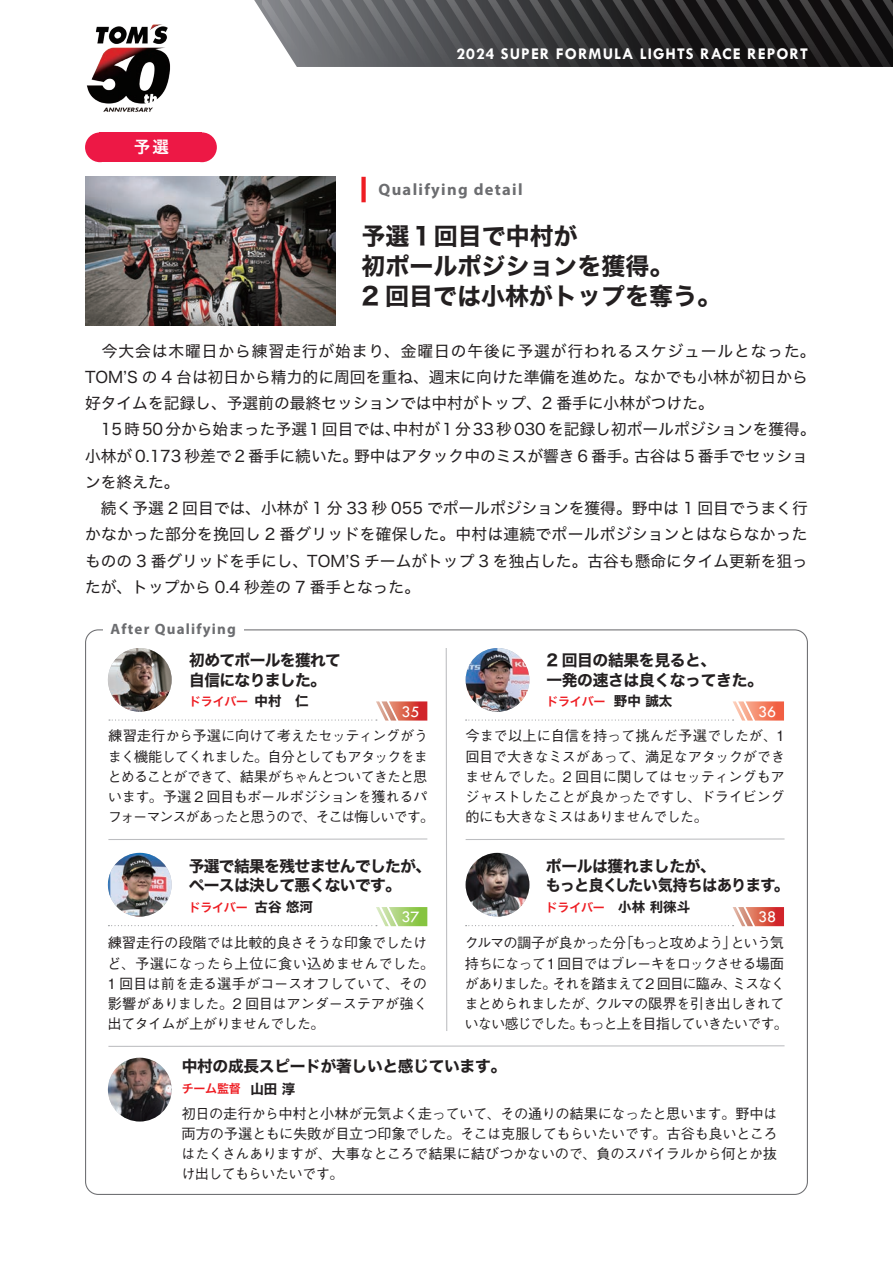
<style>
.page{position:relative;width:893px;height:1263px;background:#fff}
.page>*{position:absolute;margin:0;border:0;box-sizing:border-box;transform-origin:0 0}
.t1{font:24px/30px "Hiragino Sans W7";color:#231f20}
.t2{font:700 16.5px "Tw Cen";letter-spacing:.06em;color:#fff}
.t3{font:700 16.5px "Myriad Pro";letter-spacing:.08em;color:#6c6d70}
.t4{font:16.5px "Tw Cen";letter-spacing:-.02em;color:#fff}
.t5{font:16.5px "Hiragino Sans W6";color:#fff}
.t6{font:15.75px/26.2px "Hiragino Sans W4";color:#231f20}
.t7{font:15.75px/19.5px "Hiragino Sans W7";letter-spacing:-.02em;color:#231f20}
.t8{font:15.75px/19.5px "Hiragino Sans W7";letter-spacing:-.04em;color:#231f20}
.t9{font:15.75px "Hiragino Sans W4";letter-spacing:.06em;color:#231f20}
.t10{font:700 15px "Myriad Pro";letter-spacing:.08em;color:#6c6d70}
.t11{font:500 14.25px/20.2px "Gothic BBB Pro";letter-spacing:-.05em;color:#231f20;text-align:justify}
.t12{font:500 14.25px/20.2px "Gothic BBB Pro";letter-spacing:-.02em;color:#231f20}
.t13{font:500 14.25px/20.2px "Gothic BBB Pro";letter-spacing:-.08em;color:#231f20}
.t14{font:500 14.25px "Gothic BBB Pro";letter-spacing:-.085em;color:#231f20}
.t15{font:13.5px "Hiragino Sans W7";color:#231f20}
.t16{font:12px "Hiragino Sans W6";letter-spacing:-.02em;color:#ee1d23}
</style>
<div class="page">
<img style="left:262px;top:0;width:631px;height:67px">
<img style="left:86px;top:24px;width:85px;height:88px">
<div style="left:361px;top:177px;width:5px;height:25px;background:#ee1d23"></div>
<svg style="left:445px;top:648px;width:3px;height:383px"></svg>
<svg style="left:465px;top:838px;width:320px;height:2px"></svg>
<svg style="left:108px;top:838px;width:320px;height:2px"></svg>
<svg style="left:108px;top:1045px;width:677px;height:2px"></svg>
<img style="left:85px;top:177px;width:251px;height:149px">
<div style="left:100px;top:132px;width:102px;height:30px;background:#ed1845"></div>
<div style="left:85px;top:132px;width:30px;height:30px;background:#ed1845;border-radius:50%"></div>
<div style="left:187px;top:132px;width:30px;height:30px;background:#ed1845;border-radius:50%"></div>
<svg style="left:109px;top:701px;width:318px;height:19px"></svg>
<svg style="left:108px;top:907px;width:319px;height:19px"></svg>
<svg style="left:466px;top:907px;width:318px;height:19px"></svg>
<svg style="left:466px;top:701px;width:318px;height:19px"></svg>
<img style="left:108px;top:1058px;width:64px;height:63px;border-radius:32px">
<img style="left:108px;top:648px;width:64px;height:64px;border-radius:32px">
<img style="left:466px;top:648px;width:63px;height:64px;border-radius:32px">
<img style="left:108px;top:853px;width:64px;height:64px;border-radius:32px">
<img style="left:466px;top:853px;width:63px;height:64px;border-radius:32px">
<p class="t5" style="left:134px;top:132px;width:37px">予選</p>
<p class="t2" style="left:457px;top:44px;width:353px">2024 SUPER FORMULA LIGHTS RACE REPORT</p>
<p class="t3" style="left:378px;top:179px;width:146px">Qualifying detail</p>
<h1 class="t1" style="left:361px;top:222px;width:361px">予選1回目で中村が<br>初ポールポジションを獲得。<br>2 回目では小林がトップを奪う。</h1>
<p class="t9" style="left:85px;top:336px;width:732px">　今大会は木曜日から練習走行が始まり、金曜日の午後に予選が行われるスケジュールとなった。</p>
<p class="t6" style="left:85px;top:363px;width:724px">TOM S’ の 4 台は初日から精力的に周回を重ね、週末に向けた準備を進めた。なかでも小林が初日から</p>
<p class="t6" style="left:85px;top:389px;width:630px">好タイムを記録し、予選前の最終セッションでは中村がトップ、2 番手に小林がつけた。</p>
<p class="t6" style="left:393px;top:415px;width:424px">中村が1分33秒030を記録し初ポールポジションを獲得。</p>
<p class="t6" style="left:85px;top:415px;width:317px">　15時50分から始まった予選1回目では、</p>
<p class="t6" style="left:85px;top:441px;width:724px">小林が 0.173 秒差で 2 番手に続いた。<br>ンを終えた。<br>　続く予選 2 回目では、小林が 1 分 33 秒 055 でポールポジションを獲得。野中は 1 回目でうまく行かなかった部分を挽回し 2 番グリッドを確保した。中村は連続でポールポジションとはならなかったものの 3 番グリッドを手にし、TOM S’ チームがトップ 3 を独占した。古谷も懸命にタイム更新を狙ったが、トップから 0.4 秒差の 7 番手となった。</p>
<p class="t6" style="left:354px;top:441px;width:286px">野中はアタック中のミスが響き 6 番手。</p>
<p class="t6" style="left:634px;top:441px;width:175px">古谷は 5 番手でセッショ</p>
<p class="t10" style="left:111px;top:620px;width:127px">After Qualifying</p>
<p class="t8" style="left:189px;top:651px;width:153px">初めてポールを獲れて自信になりました。</p>
<p class="t15" style="left:255px;top:691px;width:55px">中村　仁</p>
<p class="t16" style="left:189px;top:690px;width:61px">ドライバー</p>
<p class="t4" style="left:402px;top:702px;width:19px">35</p>
<p class="t7" style="left:546px;top:651px;width:218px">2 回目の結果を見ると、<br>一発の速さは良くなってきた。</p>
<p class="t15" style="left:614px;top:691px;width:60px">野中誠太</p>
<p class="t16" style="left:546px;top:690px;width:61px">ドライバー</p>
<p class="t4" style="left:758px;top:702px;width:19px">36</p>
<p class="t11" style="left:108px;top:724px;width:328px;text-align:left">練習走行から予選に向けて考えたセッティングがうまく機能してくれました。自分としてもアタックをまとめることができて、結果がちゃんとついてきたと思います。予選 2 回目もポールポジションを獲れるパフォーマンスがあったと思うので、そこは悔しいです。</p>
<p class="t11" style="left:465px;top:724px;width:322px">今まで以上に自信を持って挑んだ予選でしたが、1回目で大きなミスがあって、満足なアタックができませんでした。2 回目に関してはセッティングもアジャストしたことが良かったですし、ドライビング的にも大きなミスはありませんでした。</p>
<p class="t8" style="left:189px;top:856px;width:244px">予選で結果を残せませんでしたが、ペースは決して悪くないです。</p>
<p class="t16" style="left:189px;top:896px;width:61px">ドライバー</p>
<p class="t15" style="left:255px;top:897px;width:60px">古谷悠河</p>
<p class="t4" style="left:402px;top:907px;width:19px">37</p>
<p class="t7" style="left:546px;top:856px;width:245px">ポールは獲れましたが、<br>もっと良くしたい気持ちはあります。</p>
<p class="t15" style="left:618px;top:897px;width:73px">小林利徠斗</p>
<p class="t16" style="left:546px;top:896px;width:61px">ドライバー</p>
<p class="t4" style="left:758px;top:907px;width:19px">38</p>
<p class="t12" style="left:107px;top:931px;width:329px">練習走行の段階では比較的良さそうな印象でしたけど、予選になったら上位に食い込めませんでした。<br>1 回目は前を走る選手がコースオフしていて、その影響がありました。2 回目はアンダーステアが強く出てタイムが上がりませんでした。</p>
<p class="t11" style="left:730px;top:931px;width:55px">という気</p>
<p class="t11" style="left:620px;top:931px;width:16px">「</p>
<p class="t11" style="left:465px;top:951px;width:321px">持ちになって1 回目ではブレーキをロックさせる場面</p>
<p class="t11" style="left:732px;top:971px;width:54px">ミスなく</p>
<p class="t11" style="left:464px;top:931px;width:274px">クルマの調子が良かった分もっと攻めよう」</p>
<p class="t14" style="left:552px;top:972px;width:186px">それを踏まえて2 回目に臨み、</p>
<p class="t11" style="left:465px;top:971px;width:93px">がありました。</p>
<p class="t11" style="left:595px;top:992px;width:191px">クルマの限界を引き出しきれて</p>
<p class="t13" style="left:578px;top:992px;width:212px;text-indent:-113px">まとめられましたが、<br>もっと上を目指していきたいです。</p>
<p class="t13" style="left:465px;top:1012px;width:121px">いない感じでした。</p>
<p class="t7" style="left:182px;top:1056px;width:326px">中村の成長スピードが著しいと感じています。</p>
<p class="t16" style="left:182px;top:1078px;width:61px">チーム監督</p>
<p class="t15" style="left:250px;top:1078px;width:46px">山田淳</p>
<p class="t11" style="left:181px;top:1101px;width:598px">初日の走行から中村と小林が元気よく走っていて、その通りの結果になったと思います。野中は両方の予選ともに失敗が目立つ印象でした。そこは克服してもらいたいです。古谷も良いところはたくさんありますが、大事なところで結果に結びつかないので、負のスパイラルから何とか抜け出してもらいたいです。</p>
</div>
